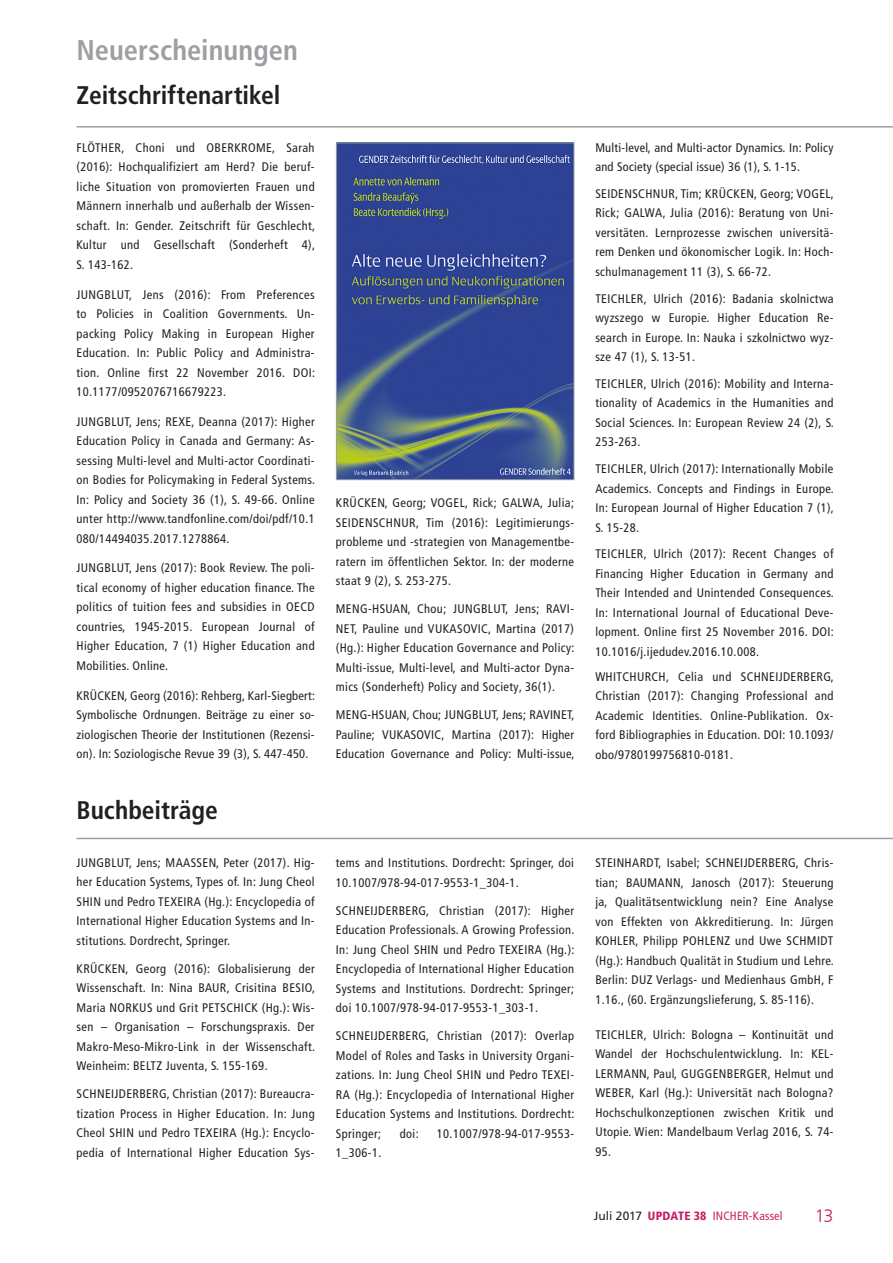
<style>
.page{position:relative;width:893px;height:1263px;background:#fff}
.page>*{position:absolute;margin:0;border:0;box-sizing:border-box;transform-origin:0 0}
.Überschrift0{font:700 condensed 28.5px "Frutiger LT Com";color:#9d9fa2}
.Überschrift1{font:700 condensed 25.5px "Frutiger LT Com";color:#231f20}
.t1{font:300 18px "Frutiger LT Com";color:#c71e66}
.Text{font:condensed 12.45px/19.5px "Frutiger LT Com";letter-spacing:.03em;color:#231f20;text-align:justify}
.t2{font:condensed 12px "Frutiger LT Com";letter-spacing:.015em;color:#c71e66}
.s1{font-stretch:normal;color:#231f20}
.s2{font-weight:900}
</style>
<div class="page">
<img style="left:338px;top:145px;width:234px;height:333px">
<div style="left:336px;top:143px;width:238px;height:337px;border:1px solid #9d9fa2"></div>
<hr style="left:77px;top:126px;width:816px;height:2px;background:#9d9fa2">
<hr style="left:77px;top:838px;width:816px;height:1px;background:#9d9fa2">
<p class="Überschrift0" style="left:77px;top:32px;width:223px">Neuerscheinungen</p>
<p class="Überschrift1" style="left:77px;top:80px;width:205px">Zeitschriftenartikel</p>
<p class="Text" style="left:77px;top:138px;width:240px">FLÖTHER, Choni und OBERKROME, Sarah (2016): Hochqualifiziert am Herd? Die beruf&shy;liche Situation von promovierten Frauen und Männern innerhalb und außerhalb der Wissen&shy;schaft. In: Gender. Zeitschrift für Geschlecht, Kultur und Gesellschaft (Sonderheft 4), S. 143-162.</p>
<p class="Text" style="left:77px;top:284px;width:240px">JUNGBLUT, Jens (2016): From Preferences to Policies in Coalition Governments. Un&shy;packing Policy Making in European Higher Education. In: Public Policy and Administra&shy;tion. Online first 22 November 2016. DOI:<br>10.1177/0952076716679223.</p>
<p class="Text" style="left:77px;top:411px;width:240px">JUNGBLUT, Jens; REXE, Deanna (2017): Higher Education Policy in Canada and Germany: As&shy;sessing Multi-level and Multi-actor Coordinati&shy;on Bodies for Policymaking in Federal Systems.<br>In: Policy and Society 36 (1), S. 49-66. Online unter http://www.tandfonline.com/doi/pdf/10.1<br>080/14494035.2017.1278864.</p>
<p class="Text" style="left:77px;top:558px;width:240px">JUNGBLUT, Jens (2017): Book Review. The poli&shy;tical economy of higher education finance. The politics of tuition fees and subsidies in OECD countries, 1945-2015. European Journal of Higher Education, 7 (1) Higher Education and Mobilities. Online.</p>
<p class="Text" style="left:77px;top:685px;width:240px">KRÜCKEN, Georg (2016): Rehberg, Karl-Siegbert:<br>Symbolische Ordnungen. Beiträge zu einer so&shy;ziologischen Theorie der Institutionen (Rezensi&shy;on). In: Soziologische Revue 39 (3), S. 447-450.</p>
<p class="Überschrift1" style="left:77px;top:794px;width:143px">Buchbeiträge</p>
<p class="Text" style="left:77px;top:853px;width:240px">JUNGBLUT, Jens; MAASSEN, Peter (2017). Hig&shy;her Education Systems, Types of. In: Jung Cheol SHIN und Pedro TEXEIRA (Hg.): Encyclopedia of International Higher Education Systems and In&shy;stitutions. Dordrecht, Springer.</p>
<p class="Text" style="left:77px;top:959px;width:240px">KRÜCKEN, Georg (2016): Globalisierung der Wissenschaft. In: Nina BAUR, Crisitina BESIO, Maria NORKUS und Grit PETSCHICK (Hg.): Wis&shy;sen – Organisation – Forschungspraxis. Der Makro-Meso-Mikro-Link in der Wissenschaft.<br>Weinheim: BELTZ Juventa, S. 155-169.</p>
<p class="Text" style="left:77px;top:1084px;width:240px">SCHNEIJDERBERG, Christian (2017): Bureaucra&shy;tization Process in Higher Education. In: Jung Cheol SHIN und Pedro TEXEIRA (Hg.): Encyclo&shy;pedia of International Higher Education Sys-</p>
<p class="Text" style="left:336px;top:493px;width:240px">KRÜCKEN, Georg; VOGEL, Rick; GALWA, Julia; SEIDENSCHNUR, Tim (2016): Legitimierungs&shy;probleme und -strategien von Managementbe&shy;ratern im öffentlichen Sektor. In: der moderne staat 9 (2), S. 253-275.</p>
<p class="Text" style="left:336px;top:599px;width:240px">MENG-HSUAN, Chou; JUNGBLUT, Jens; RAVI-NET, Pauline und VUKASOVIC, Martina (2017) (Hg.): Higher Education Governance and Policy:<br>Multi-issue, Multi-level, and Multi-actor Dyna&shy;mics (Sonderheft) Policy and Society, 36(1).</p>
<p class="Text" style="left:336px;top:705px;width:240px">MENG-HSUAN, Chou; JUNGBLUT, Jens; RAVINET, Pauline; VUKASOVIC, Martina (2017): Higher Education Governance and Policy: Multi-issue,</p>
<p class="Text" style="left:595px;top:137px;width:240px">Multi-level, and Multi-actor Dynamics. In: Policy and Society (special issue) 36 (1), S. 1-15.</p>
<p class="Text" style="left:595px;top:184px;width:240px">SEIDENSCHNUR, Tim; KRÜCKEN, Georg; VOGEL, Rick; GALWA, Julia (2016): Beratung von Uni&shy;versitäten. Lernprozesse zwischen universitä&shy;rem Denken und ökonomischer Logik. In: Hoch&shy;schulmanagement 11 (3), S. 66-72.</p>
<p class="Text" style="left:595px;top:288px;width:240px">TEICHLER, Ulrich (2016): Badania skolnictwa wyzszego w Europie. Higher Education Re&shy;search in Europe. In: Nauka i szkolnictwo wyz&shy;sze 47 (1), S. 13-51.</p>
<p class="Text" style="left:595px;top:374px;width:240px">TEICHLER, Ulrich (2016): Mobility and Interna&shy;tionality of Academics in the Humanities and Social Sciences. In: European Review 24 (2), S.<br>253-263.</p>
<p class="Text" style="left:595px;top:459px;width:240px">TEICHLER, Ulrich (2017): Internationally Mobile Academics. Concepts and Findings in Europe.<br>In: European Journal of Higher Education 7 (1), S. 15-28.</p>
<p class="Text" style="left:595px;top:544px;width:240px">TEICHLER, Ulrich (2017): Recent Changes of Financing Higher Education in Germany and Their Intended and Unintended Consequences.<br>In: International Journal of Educational Deve&shy;lopment. Online first 25 November 2016. DOI:<br>10.1016/j.ijedudev.2016.10.008.</p>
<p class="Text" style="left:595px;top:667px;width:240px">WHITCHURCH, Celia und SCHNEIJDERBERG, Christian (2017): Changing Professional and Academic Identities. Online-Publikation. Ox&shy;ford Bibliographies in Education. DOI: 10.1093/ obo/9780199756810-0181.</p>
<p class="Text" style="left:336px;top:853px;width:240px">tems and Institutions. Dordrecht: Springer, doi<br>10.1007/978-94-017-9553-1_304-1.</p>
<p class="Text" style="left:336px;top:900px;width:240px">SCHNEIJDERBERG, Christian (2017): Higher Education Professionals. A Growing Profession.<br>In: Jung Cheol SHIN und Pedro TEXEIRA (Hg.):<br>Encyclopedia of International Higher Education Systems and Institutions. Dordrecht: Springer; doi 10.1007/978-94-017-9553-1_303-1.</p>
<p class="Text" style="left:336px;top:1026px;width:240px">SCHNEIJDERBERG, Christian (2017): Overlap Model of Roles and Tasks in University Organi&shy;zations. In: Jung Cheol SHIN und Pedro TEXEI-RA (Hg.): Encyclopedia of International Higher Education Systems and Institutions. Dordrecht:<br>Springer;</p>
<p class="Text" style="left:400px;top:1123px;width:20px">doi:</p>
<p class="Text" style="left:437px;top:1123px;width:139px">10.1007/978-94-017-9553-</p>
<p class="Text" style="left:336px;top:1143px;width:47px">1_306-1.</p>
<p class="Text" style="left:595px;top:853px;width:240px">STEINHARDT, Isabel; SCHNEIJDERBERG, Chris&shy;tian; BAUMANN, Janosch (2017): Steuerung ja, Qualitätsentwicklung nein? Eine Analyse von Effekten von Akkreditierung. In: Jürgen KOHLER, Philipp POHLENZ und Uwe SCHMIDT (Hg.): Handbuch Qualität in Studium und Lehre.<br>Berlin: DUZ Verlags- und Medienhaus GmbH, F 1.16., (60. Ergänzungslieferung, S. 85-116).</p>
<p class="Text" style="left:595px;top:1024px;width:240px">TEICHLER, Ulrich: Bologna – Kontinuität und Wandel der Hochschulentwicklung. In: KEL-LERMANN, Paul, GUGGENBERGER, Helmut und WEBER, Karl (Hg.): Universität nach Bologna?<br>Hochschulkonzeptionen zwischen Kritik und Utopie. Wien: Mandelbaum Verlag 2016, S. 74- 95.</p>
<p class="t2" style="left:594px;top:1208px;width:190px"><span class="s1">Juli 2017</span> <span class="s2">UPDATE 38</span> INCHER-Kassel</p>
<h3 class="t1" style="left:815px;top:1205px;width:20px">13</h3>
</div>
